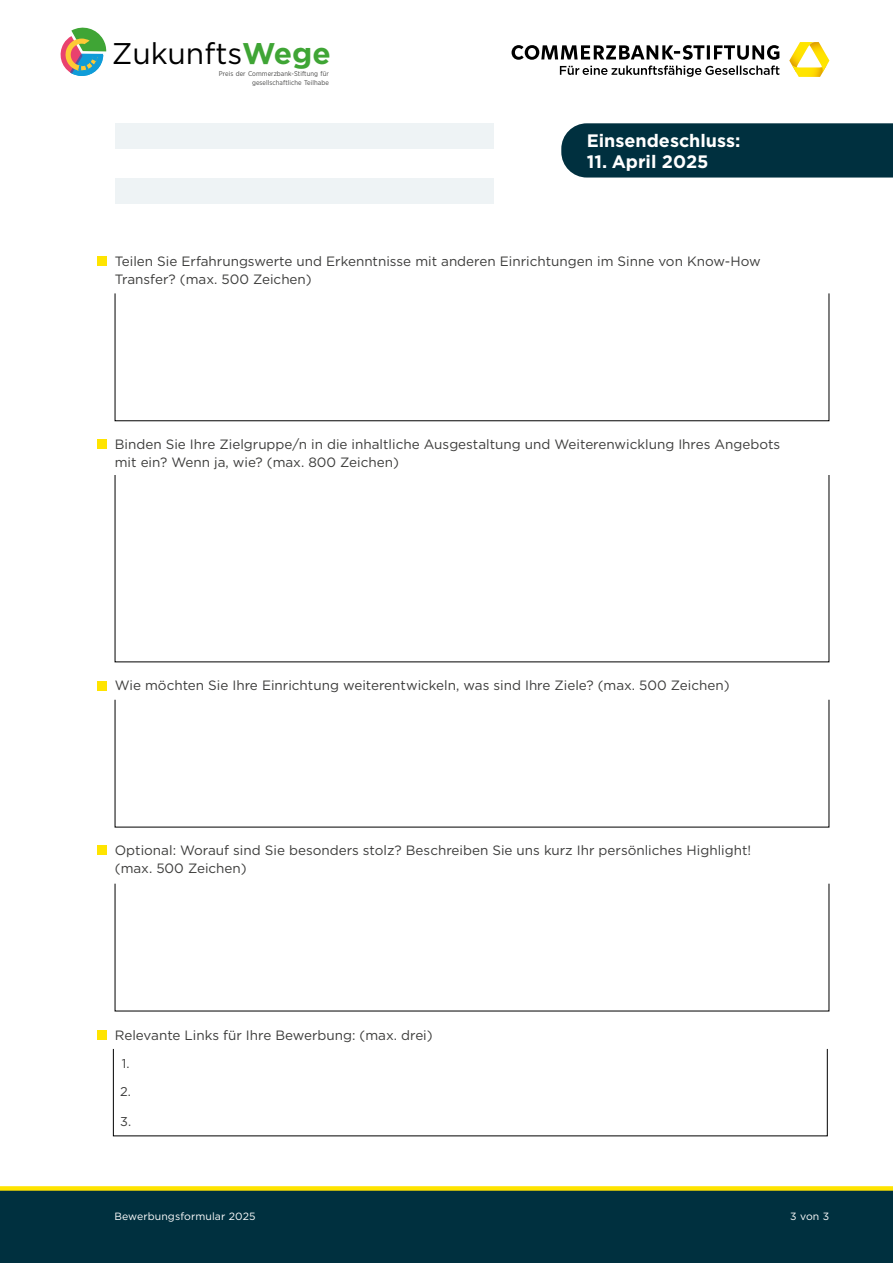
<style>
.page{position:relative;width:893px;height:1263px;background:#fff}
.page>*{position:absolute;margin:0;border:0;box-sizing:border-box;transform-origin:0 0}
.t1{font:29.85px "Gotham";color:#000}
.t2{font:700 18px "Gotham";color:#fff}
.t3{font:13.5px/18px "Gotham";color:#3c3c3b}
.t4{font:12.75px/27.6px "Gotham";color:#3c3c3b}
.t5{font:10.5px "Gotham";letter-spacing:.01em;color:#fff}
.t6{font:6.9px/8.2px "Gotham Narrow";letter-spacing:.01em;color:#4a4a49;text-align:right}
.s1{font-weight:700;color:#3fa535}
</style>
<div class="page">
<svg style="left:512px;top:45px;width:267px;height:32px"></svg>
<svg style="left:789px;top:42px;width:40px;height:35px"></svg>
<div style="left:561px;top:123px;width:332px;height:55px;background:#00303f"></div>
<svg style="left:60px;top:27px;width:46px;height:49px"></svg>
<hr style="left:81px;top:54px;width:22px;height:3px;background:#0f9cd8">
<div style="left:0;top:1191px;width:893px;height:72px;background:#00303f"></div>
<div style="left:0;top:1186px;width:893px;height:5px;background:#ffe400"></div>
<div style="left:98px;top:257px;width:9px;height:9px;background:#ffe400"></div>
<div style="left:98px;top:440px;width:9px;height:9px;background:#ffe400"></div>
<svg style="left:115px;top:293px;width:714px;height:128px"></svg>
<svg style="left:115px;top:475px;width:714px;height:187px"></svg>
<div style="left:98px;top:681px;width:9px;height:9px;background:#ffe400"></div>
<svg style="left:115px;top:699px;width:714px;height:128px"></svg>
<div style="left:115px;top:123px;width:378px;height:26px;background:#eef3f5"></div>
<div style="left:115px;top:179px;width:378px;height:25px;background:#eef3f5"></div>
<div style="left:98px;top:846px;width:9px;height:9px;background:#ffe400"></div>
<svg style="left:115px;top:883px;width:714px;height:128px"></svg>
<div style="left:98px;top:1031px;width:9px;height:9px;background:#ffe400"></div>
<svg style="left:113px;top:1048px;width:715px;height:88px"></svg>
<h1 class="t1" style="left:112px;top:34px;width:221px">Zukunfts<span class="s1">Wege</span></h1>
<p class="t6" style="left:219px;top:70px;width:112px">Preis der Commerzbank-Stiftung für gesellschaftliche Teilhabe</p>
<h2 class="t2" style="left:587px;top:130px;width:155px">Einsendeschluss:</h2>
<h2 class="t2" style="left:587px;top:151px;width:123px">11. April 2025</h2>
<p class="t3" style="left:115px;top:252px;width:647px">Teilen Sie Erfahrungswerte und Erkenntnisse mit anderen Einrichtungen im Sinne von Know-How<br>Transfer? (max. 500 Zeichen)</p>
<p class="t3" style="left:115px;top:435px;width:667px">Binden Sie Ihre Zielgruppe/n in die inhaltliche Ausgestaltung und Weiterenwicklung Ihres Angebots mit ein? Wenn ja, wie? (max. 800 Zeichen)</p>
<p class="t3" style="left:115px;top:676px;width:616px">Wie möchten Sie Ihre Einrichtung weiterentwickeln, was sind Ihre Ziele? (max. 500 Zeichen)</p>
<p class="t3" style="left:115px;top:841px;width:638px">Optional: Worauf sind Sie besonders stolz? Beschreiben Sie uns kurz Ihr persönliches Highlight! (max. 500 Zeichen)</p>
<p class="t3" style="left:115px;top:1026px;width:319px">Relevante Links für Ihre Bewerbung: (max. drei)</p>
<p class="t4" style="left:120px;top:1050px;width:12px">1.<br>2.</p>
<p class="t4" style="left:120px;top:1107px;width:12px">3.</p>
<p class="t5" style="left:114px;top:1210px;width:143px">Bewerbungsformular 2025</p>
<p class="t5" style="left:790px;top:1210px;width:40px">3 von 3</p>
</div>
